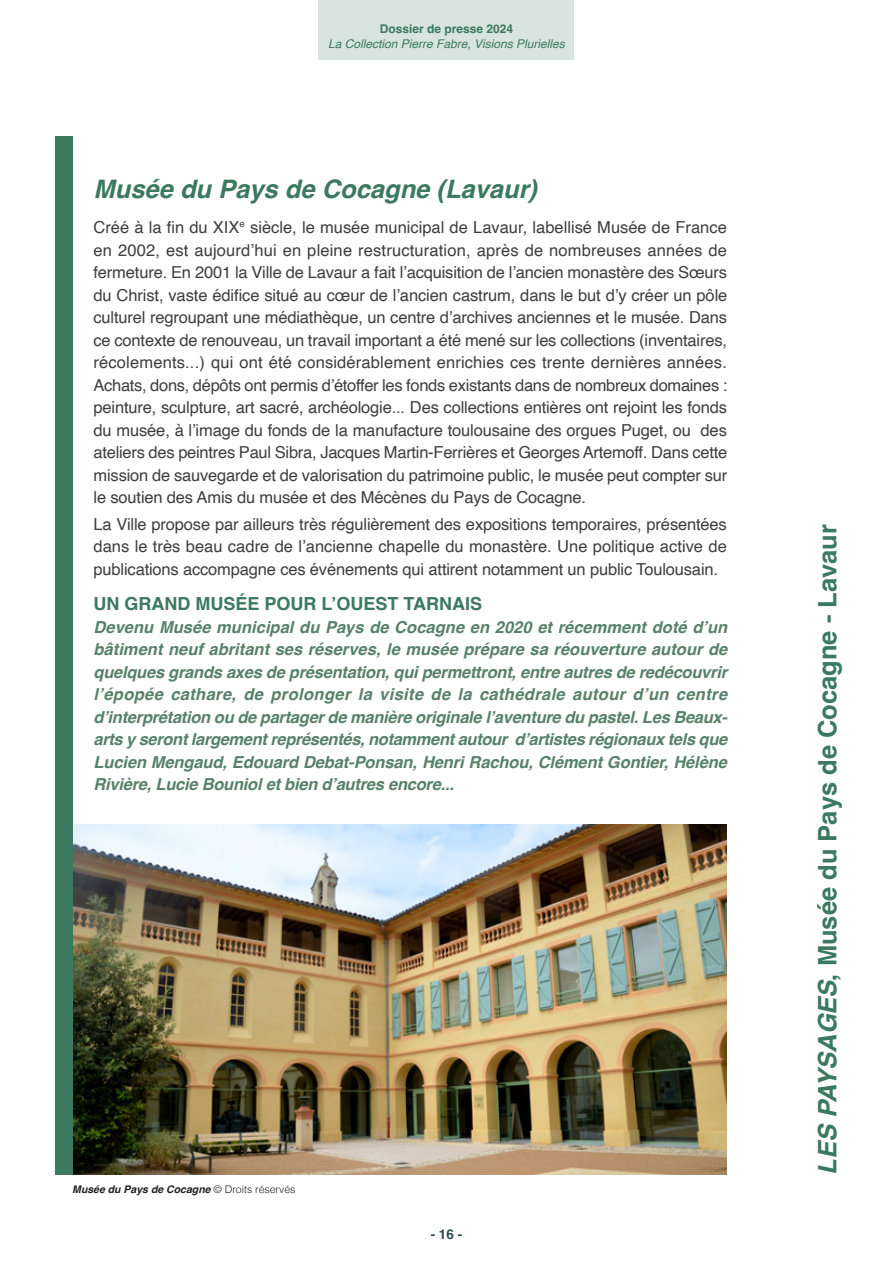
<style>
.page{position:relative;width:893px;height:1263px;background:#fff}
.page>*{position:absolute;margin:0;border:0;box-sizing:border-box;transform-origin:0 0}
.t1{font:700 25.5px "Helvetica";color:#3b7960}
.t2{font:italic 700 25.5px "Helvetica";color:#3b7960}
.t3{font:700 18px "Helvetica";color:#3b7960}
.t4{font:16.5px/22.5px "Helvetica";letter-spacing:-.01em;color:#3e3e3f;text-align:justify}
.t5{font:italic 700 16.5px/22.5px "Helvetica";letter-spacing:-.015em;color:#57816a;text-align:justify}
.t6{font:700 13.5px "Helvetica";color:#2c454c}
.t7{font:italic 12px "Helvetica";color:#3b7960}
.t8{font:700 12px "Helvetica";color:#3b7960}
.t9{font:italic 700 10.5px "Helvetica";color:#231f20}
.s1{font-weight:300;font-style:normal}
.s2{font-style:italic}
</style>
<div class="page">
<img style="left:72px;top:825px;width:654px;height:350px">
<div style="left:319px;top:0;width:255px;height:60px;background:#d8e4df"></div>
<div style="left:55px;top:136px;width:17px;height:1039px;background:#3b7960"></div>
<p class="t8" style="left:380px;top:22px;width:135px">Dossier de presse 2024</p>
<p class="t7" style="left:328px;top:34px;width:238px">La Collection Pierre Fabre, Visions Plurielles</p>
<h1 class="t2" style="left:94px;top:173px;width:445px">Musée du Pays de Cocagne (Lavaur)</h1>
<p class="t4" style="left:94px;top:216px;width:635px">Créé à la fin du XIX<sup>e</sup> siècle, le musée municipal de Lavaur, labellisé Musée de France en 2002, est aujourd’hui en pleine restructuration, après de nombreuses années de fermeture. En 2001 la Ville de Lavaur a fait l’acquisition de l’ancien monastère des Sœurs du Christ, vaste édifice situé au cœur de l’ancien castrum, dans le but d’y créer un pôle culturel regroupant une médiathèque, un centre d’archives anciennes et le musée. Dans ce contexte de renouveau, un travail important a été mené sur les collections (inventaires, récolements...) qui ont été considérablement enrichies ces trente dernières années.<br>Achats, dons, dépôts ont permis d’étoffer les fonds existants dans de nombreux domaines : peinture, sculpture, art sacré, archéologie... Des collections entières ont rejoint les fonds du musée, à l’image du fonds de la manufacture toulousaine des orgues Puget, ou des ateliers des peintres Paul Sibra, Jacques Martin-Ferrières et Georges Artemoff. Dans cette mission de sauvegarde et de valorisation du patrimoine public, le musée peut compter sur le soutien des Amis du musée et des Mécènes du Pays de Cocagne.</p>
<p class="t4" style="left:94px;top:513px;width:635px">La Ville propose par ailleurs très régulièrement des expositions temporaires, présentées dans le très beau cadre de l’ancienne chapelle du monastère. Une politique active de publications accompagne ces événements qui attirent notamment un public Toulousain.</p>
<p class="t3" style="left:94px;top:593px;width:390px">UN GRAND MUSÉE POUR L’OUEST TARNAIS</p>
<p class="t5" style="left:94px;top:617px;width:636px">Devenu Musée municipal du Pays de Cocagne en 2020 et récemment doté d’un bâtiment neuf abritant ses réserves, le musée prépare sa réouverture autour de quelques grands axes de présentation, qui permettront, entre autres de redécouvrir l’épopée cathare, de prolonger la visite de la cathédrale autour d’un centre d’interprétation ou de partager de manière originale l’aventure du pastel. Les Beaux&shy;arts y seront largement représentés, notamment autour d’artistes régionaux tels que Lucien Mengaud, Edouard Debat-Ponsan, Henri Rachou, Clément Gontier, Hélène Rivière, Lucie Bouniol et bien d’autres encore...</p>
<p class="t9" style="left:72px;top:1183px;width:225px">Musée du Pays de Cocagne <span class="s1">© Droits réservés</span></p>
<p class="t6" style="left:431px;top:1226px;width:33px">- 16 -</p>
<h1 class="t1" style="left:812px;top:1175px;width:652px;rotate:-90deg"><span class="s2">LES PAYSAGES</span>, Musée du Pays de Cocagne - Lavaur</h1>
</div>
